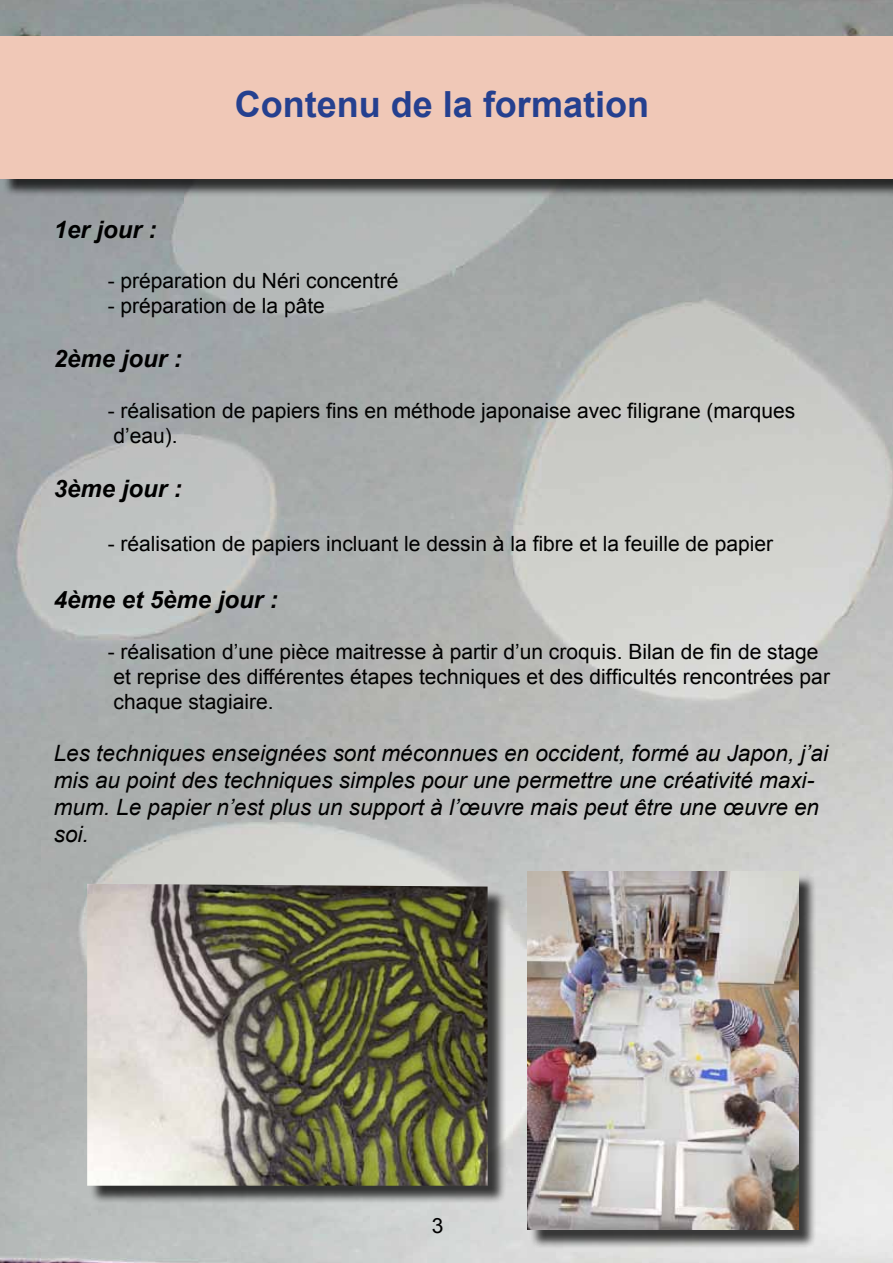
<style>
.page{position:relative;width:893px;height:1263px;background:#fff}
.page>*{position:absolute;margin:0;border:0;box-sizing:border-box;transform-origin:0 0}
.t1{font:700 36px "Arial";color:#25408f}
.t2{font:italic 700 24px "Arial";color:#000}
.t3{font:italic 22.5px/27px "Arial";color:#000}
.t4{font:21px/25.2px "Arial";color:#000}
</style>
<div class="page">
<img style="left:0;top:0;width:893px;height:1263px">
<div style="left:2px;top:39px;width:891px;height:158px;background:#000;opacity:.75"></div>
<div style="left:0;top:36px;width:893px;height:143px;background:#f0c8b7"></div>
<div style="left:529px;top:874px;width:288px;height:375px;background:#000;opacity:.75"></div>
<img style="left:527px;top:872px;width:271px;height:358px">
<div style="left:89px;top:886px;width:417px;height:319px;background:#000;opacity:.75"></div>
<img style="left:87px;top:884px;width:401px;height:302px">
<h1 class="t1" style="left:235px;top:81px;width:416px">Contenu de la formation</h1>
<p class="t2" style="left:54px;top:214px;width:104px">1er jour :</p>
<p class="t4" style="left:108px;top:268px;width:292px">- préparation du Néri concentré</p>
<p class="t4" style="left:108px;top:293px;width:219px">- préparation de la pâte</p>
<p class="t2" style="left:54px;top:343px;width:130px">2ème jour :</p>
<p class="t4" style="left:108px;top:398px;width:689px">- réalisation de papiers fins en méthode japonaise avec filigrane (marques d’eau).</p>
<p class="t2" style="left:54px;top:473px;width:130px">3ème jour :</p>
<p class="t4" style="left:108px;top:531px;width:667px">- réalisation de papiers incluant le dessin à la fibre et la feuille de papier</p>
<p class="t2" style="left:54px;top:584px;width:226px">4ème et 5ème jour :</p>
<p class="t4" style="left:108px;top:639px;width:724px">- réalisation d’une pièce maitresse à partir d’un croquis. Bilan de fin de stage et reprise des différentes étapes techniques et des difficultés rencontrées par chaque stagiaire.</p>
<p class="t3" style="left:54px;top:740px;width:776px">Les techniques enseignées sont méconnues en occident, formé au Japon, j’ai mis au point des techniques simples pour une permettre une créativité maxi&shy;mum. Le papier n’est plus un support à l’œuvre mais peut être une œuvre en soi.</p>
<p class="t4" style="left:432px;top:1213px;width:13px">3</p>
</div>
